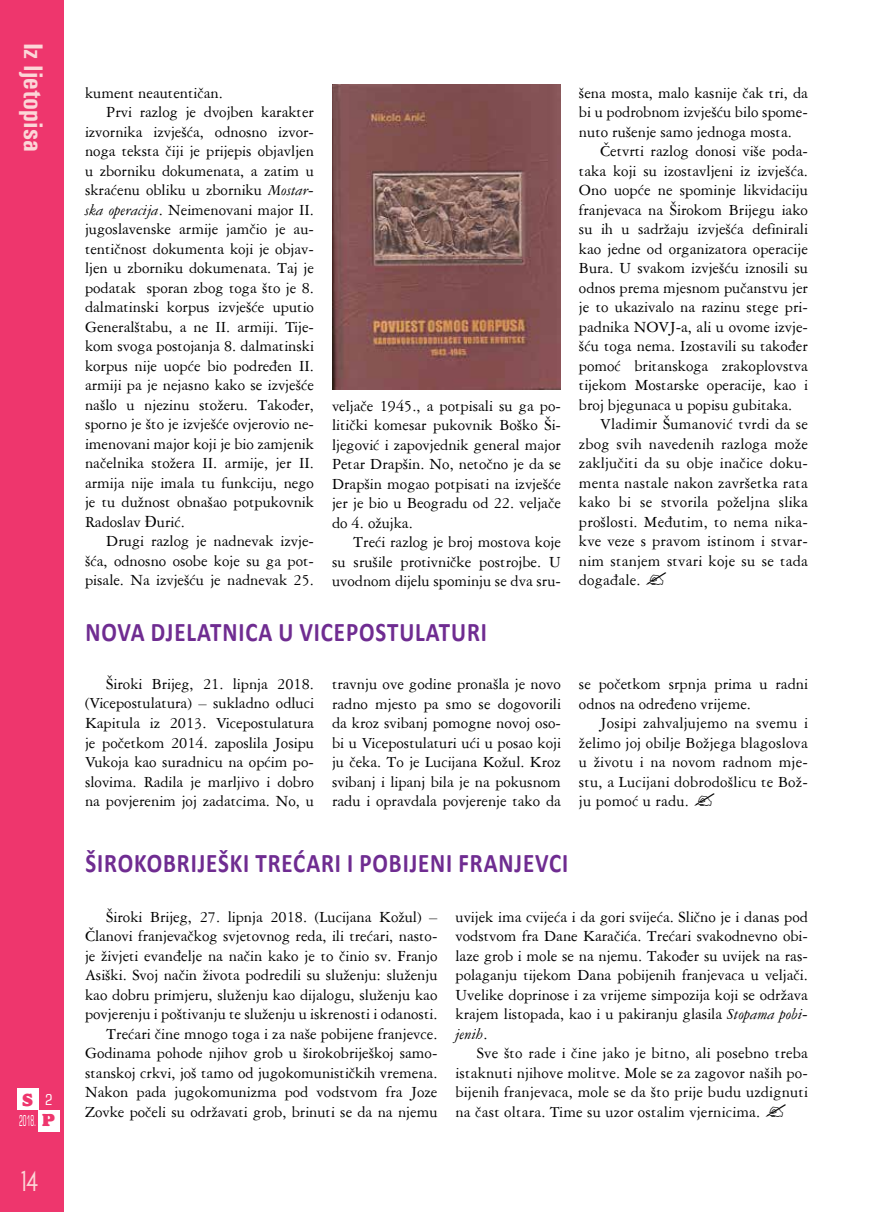
<style>
.page{position:relative;width:893px;height:1212px;background:#fff}
.page>*{position:absolute;margin:0;border:0;box-sizing:border-box;transform-origin:0 0}
.naslov_mali{font:700 27px "Calibri";letter-spacing:.04em;color:#6f2c91;scale:.85 1}
.t1{font:700 condensed 27px "Univers";color:#fcd7d8}
.t2{font:27px "Andes";color:#fcd7d8}
.t3{font:800 18px "Alfredo";color:#ee366d}
.bt_11{font:16.5px/19.5px "American Garamond BT";color:#000;text-align:justify}
.t4{font:condensed 15px "Square 721 BT";color:#fff;scale:.5 1}
.t5{font:condensed 15px "Square 721 BT";color:#fff}
.s1{font-family:"Alfredo";font-weight:800;font-stretch:normal;font-size:18px;color:#ee366d}
.s2{font-style:italic}
.s3{font-family:"Times New Roman"}
</style>
<div class="page">
<div style="left:0;top:0;width:64px;height:1212px;background:#ee366d"></div>
<div style="left:17px;top:1089px;width:21px;height:21px;background:#fff"></div>
<div style="left:38px;top:1110px;width:22px;height:21px;background:#fff"></div>
<img style="left:332px;top:85px;width:229px;height:304px">
<h1 class="t1" style="left:50px;top:43px;width:110px;rotate:90deg">Iz ljetopisa</h1>
<p class="t3" style="left:22px;top:1090px;width:12px">S</p>
<p class="t4" style="left:19px;top:1112px;width:73px">2018. <span class="s1">P</span></p>
<p class="t5" style="left:45px;top:1090px;width:9px">2</p>
<h1 class="t2" style="left:21px;top:1169px;width:19px">14</h1>
<p class="bt_11" style="left:85px;top:82px;width:139px">kument neautentičan.</p>
<p class="bt_11" style="left:85px;top:102px;width:230px;text-indent:21px">Prvi razlog je dvojben karakter izvornika izvješća, odnosno izvor&shy;noga teksta čiji je prijepis objavljen u zborniku dokumenata, a zatim u skraćenu obliku u zborniku <span class="s2">Mostar&shy;ska operacija</span>. Neimenovani major II. jugoslavenske armije jamčio je au&shy;tentičnost dokumenta koji je objav&shy;ljen u zborniku dokumenata. Taj je podatak sporan zbog toga što je 8. dalmatinski korpus izvješće uputio Generalštabu, a ne II. armiji. Tije&shy;kom svoga postojanja 8. dalmatinski korpus nije uopće bio podređen II. armiji pa je nejasno kako se izvješće našlo u njezinu stožeru. Također, sporno je što je izvješće ovjerovio ne&shy;imenovani major koji je bio zamjenik načelnika stožera II. armije, jer II. armija nije imala tu funkciju, nego je tu dužnost obnašao potpukovnik Radoslav <span class="s3">Đ</span>urić.</p>
<p class="bt_11" style="left:85px;top:531px;width:230px;text-indent:21px">Drugi razlog je nadnevak izvje&shy;šća, odnosno osobe koje su ga pot&shy;pisale. Na izvješću je nadnevak 25.</p>
<p class="bt_11" style="left:332px;top:395px;width:230px">veljače 1945., a potpisali su ga po&shy;litički komesar pukovnik Boško Ši&shy;ljegović i zapovjednik general major Petar Drapšin. No, netočno je da se Drapšin mogao potpisati na izvješće jer je bio u Beogradu od 22. veljače do 4. ožujka.</p>
<p class="bt_11" style="left:332px;top:532px;width:230px;text-indent:21px">Treći razlog je broj mostova koje su srušile protivničke postrojbe. U uvodnom dijelu spominju se dva sru-</p>
<p class="bt_11" style="left:579px;top:83px;width:230px">šena mosta, malo kasnije čak tri, da bi u podrobnom izvješću bilo spome&shy;nuto rušenje samo jednoga mosta.</p>
<p class="bt_11" style="left:579px;top:141px;width:230px;text-indent:21px">Četvrti razlog donosi više poda&shy;taka koji su izostavljeni iz izvješća.<br>Ono uopće ne spominje likvidaciju franjevaca na Širokom Brijegu iako su ih u sadržaju izvješća definirali kao jedne od organizatora operacije Bura. U svakom izvješću iznosili su odnos prema mjesnom pučanstvu jer je to ukazivalo na razinu stege pri&shy;padnika NOVJ-a, ali u ovome izvje&shy;šću toga nema. Izostavili su također pomoć britanskoga zrakoplovstva tijekom Mostarske operacije, kao i broj bjegunaca u popisu gubitaka.</p>
<p class="bt_11" style="left:579px;top:414px;width:230px;text-indent:21px">Vladimir Šumanović tvrdi da se zbog svih navedenih razloga može zaključiti da su obje inačice doku&shy;menta nastale nakon završetka rata kako bi se stvorila poželjna slika prošlosti. Međutim, to nema nika&shy;kve veze s pravom istinom i stvar&shy;nim stanjem stvari koje su se tada događale.</p>
<p class="naslov_mali" style="left:85px;top:613px;width:474px">NOVA DJELATNICA U VICEPOSTULATURI</p>
<p class="bt_11" style="left:85px;top:674px;width:230px;text-indent:21px">Široki Brijeg, 21. lipnja 2018. (Vicepostulatura) – sukladno odluci Kapitula iz 2013. Vicepostulatura je početkom 2014. zaposlila Josipu Vukoja kao suradnicu na općim po&shy;slovima. Radila je marljivo i dobro na povjerenim joj zadatcima. No, u</p>
<p class="bt_11" style="left:332px;top:674px;width:230px">travnju ove godine pronašla je novo radno mjesto pa smo se dogovorili da kroz svibanj pomogne novoj oso&shy;bi u Vicepostulaturi ući u posao koji ju čeka. To je Lucijana Kožul. Kroz svibanj i lipanj bila je na pokusnom radu i opravdala povjerenje tako da</p>
<p class="bt_11" style="left:579px;top:674px;width:230px">se početkom srpnja prima u radni odnos na određeno vrijeme.</p>
<p class="bt_11" style="left:579px;top:713px;width:230px;text-indent:21px">Josipi zahvaljujemo na svemu i želimo joj obilje Božjega blagoslova u životu i na novom radnom mje&shy;stu, a Lucijani dobrodošlicu te Bož&shy;ju pomoć u radu.</p>
<p class="naslov_mali" style="left:85px;top:843px;width:570px">ŠIROKOBRIJEŠKI TREĆARI I POBIJENI FRANJEVCI</p>
<p class="bt_11" style="left:85px;top:906px;width:354px;text-indent:21px">Široki Brijeg, 27. lipnja 2018. (Lucijana Kožul) – Članovi franjevačkog svjetovnog reda, ili trećari, nasto&shy;je živjeti evanđelje na način kako je to činio sv. Franjo Asiški. Svoj način života podredili su služenju: služenju kao dobru primjeru, služenju kao dijalogu, služenju kao povjerenju i poštivanju te služenju u iskrenosti i odanosti.</p>
<p class="bt_11" style="left:85px;top:1023px;width:354px;text-indent:21px">Trećari čine mnogo toga i za naše pobijene franjevce.<br>Godinama pohode njihov grob u širokobriješkoj samo&shy;stanskoj crkvi, još tamo od jugokomunističkih vremena.<br>Nakon pada jugokomunizma pod vodstvom fra Joze Zovke počeli su održavati grob, brinuti se da na njemu</p>
<p class="bt_11" style="left:455px;top:906px;width:354px">uvijek ima cvijeća i da gori svijeća. Slično je i danas pod vodstvom fra Dane Karačića. Trećari svakodnevno obi&shy;laze grob i mole se na njemu. Također su uvijek na ras&shy;polaganju tijekom Dana pobijenih franjevaca u veljači.<br>Uvelike doprinose i za vrijeme simpozija koji se održava krajem listopada, kao i u pakiranju glasila <span class="s2">Stopama pobi&shy;jenih</span>.</p>
<p class="bt_11" style="left:455px;top:1043px;width:354px;text-indent:21px">Sve što rade i čine jako je bitno, ali posebno treba istaknuti njihove molitve. Mole se za zagovor naših po&shy;bijenih franjevaca, mole se da što prije budu uzdignuti na čast oltara. Time su uzor ostalim vjernicima.</p>
</div>
